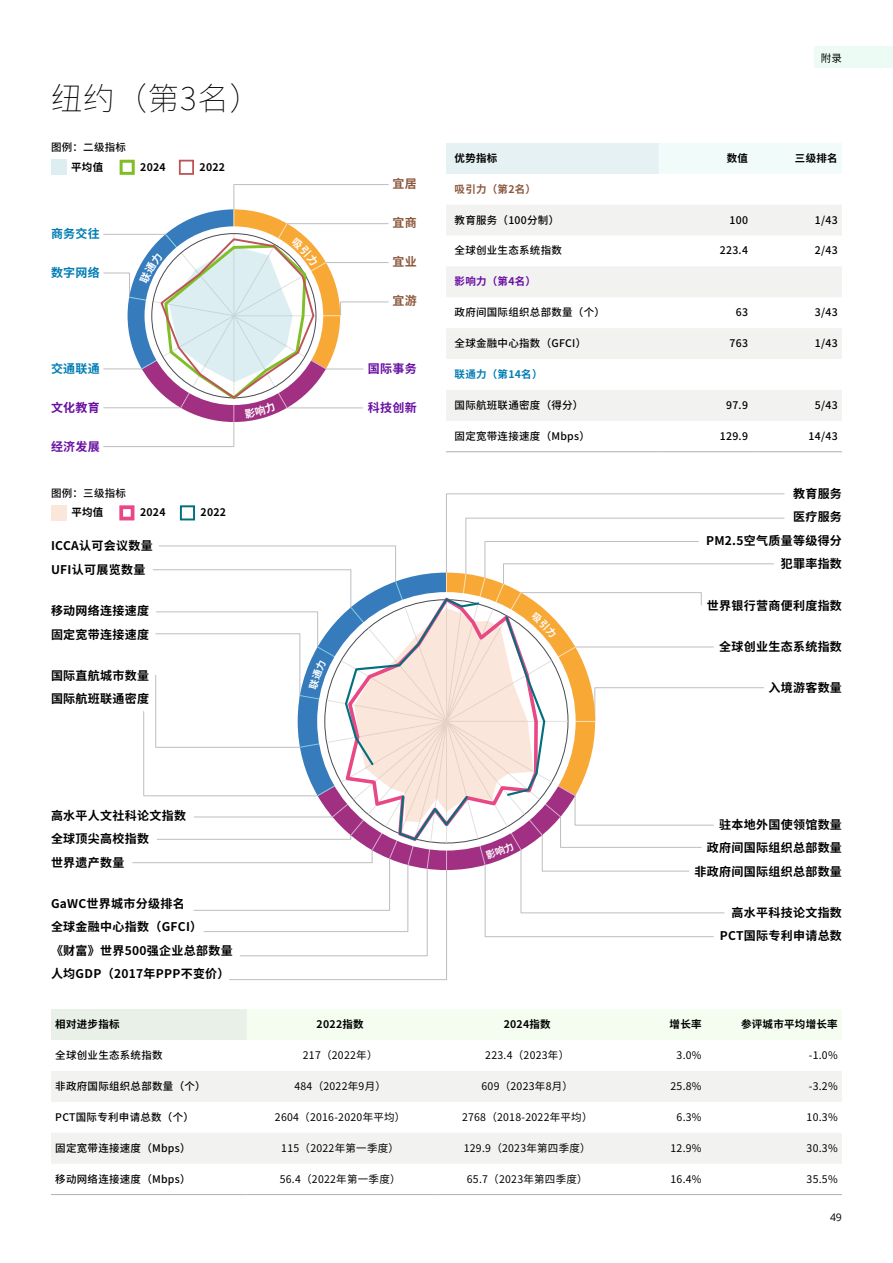
<style>
.page{position:relative;width:893px;height:1263px;background:#fff}
.page>*{position:absolute;margin:0;border:0;box-sizing:border-box;transform-origin:0 0}
.城市画像-标题{font:100 31.5px "Noto Sans CJK";color:#000}
.t1{font:700 12px/23.4px "Noto Sans CJK";letter-spacing:.025em;color:#000}
.t2{font:700 12px "Noto Sans CJK";letter-spacing:.025em;color:#690fa2}
.t3{font:700 12px "Noto Sans CJK";letter-spacing:.025em;color:#007db3}
.t4{font:700 12px "Noto Sans CJK";letter-spacing:.025em;color:#8c583d}
.优势指标-右列{font:10.5px "Noto Sans CJK";letter-spacing:.025em;color:#000}
.优势指标-2列{font:500 10.5px "Noto Sans CJK";letter-spacing:.025em;color:#000}
.优势指标-头行-右{font:700 10.5px "Noto Sans CJK";letter-spacing:.025em;color:#000}
.优势指标-右列-2{font:500 10.5px "Noto Sans CJK";letter-spacing:.025em;color:#000}
.优势指标-头行-左{font:700 10.5px "Noto Sans CJK";letter-spacing:.025em;color:#000}
.优势指标-左列{font:700 10.5px "Noto Sans CJK";letter-spacing:.025em;color:#007db3}
.优势指标-左列-2{font:700 10.5px "Noto Sans CJK";letter-spacing:.025em;color:#8c583d}
.优势指标-左列-3{font:700 10.5px "Noto Sans CJK";letter-spacing:.025em;color:#690fa2}
.t5{font:10.5px "Open Sans";color:#000}
</style>
<div class="page">
<svg style="left:446px;top:493px;width:339px;height:24px"></svg>
<div style="left:120px;top:160px;width:15px;height:15px;border:3px solid #7fbe25"></div>
<div style="left:51px;top:160px;width:15px;height:15px;background:#ddeef3"></div>
<div style="left:179px;top:160px;width:15px;height:15px;border:2px solid #be5458"></div>
<div style="left:51px;top:505px;width:15px;height:15px;background:#fbe6dc"></div>
<div style="left:119px;top:505px;width:15px;height:15px;border:4px solid #e84886"></div>
<div style="left:180px;top:505px;width:15px;height:15px;border:2px solid #006f7f"></div>
<div style="left:446px;top:143px;width:213px;height:31px;background:#e6f1f3"></div>
<div style="left:659px;top:143px;width:183px;height:30px;background:#f1fbf9"></div>
<svg style="left:446px;top:205px;width:396px;height:216px;fill:#f2f2f1"></svg>
<hr style="left:446px;top:451px;width:213px;height:1px;background:#afb0b2">
<hr style="left:659px;top:451px;width:93px;height:1px;background:#afb0b2">
<hr style="left:752px;top:451px;width:90px;height:1px;background:#afb0b2">
<div style="left:51px;top:1009px;width:196px;height:31px;background:#e8f0e8"></div>
<div style="left:247px;top:1009px;width:595px;height:31px;background:#f4fdef"></div>
<svg style="left:51px;top:1071px;width:791px;height:92px;fill:#f2f2f1"></svg>
<hr style="left:51px;top:1194px;width:196px;height:1px;background:#afb0b2">
<hr style="left:247px;top:1194px;width:187px;height:1px;background:#afb0b2">
<hr style="left:434px;top:1194px;width:187px;height:1px;background:#afb0b2">
<hr style="left:621px;top:1194px;width:85px;height:1px;background:#afb0b2">
<hr style="left:706px;top:1194px;width:136px;height:1px;background:#afb0b2">
<div style="left:814px;top:47px;width:79px;height:21px;background:#ecfcf4"></div>
<svg style="left:132px;top:517px;width:653px;height:463px"></svg>
<svg style="left:103px;top:184px;width:286px;height:263px"></svg>
<p class="城市画像-标题" style="left:51px;top:81px;width:212px">纽约（第3名）</p>
<p class="优势指标-2列" style="left:51px;top:141px;width:77px">图例：二级指标</p>
<p class="优势指标-头行-右" style="left:71px;top:161px;width:34px">平均值</p>
<p class="优势指标-头行-右" style="left:140px;top:161px;width:27px">2024</p>
<p class="优势指标-头行-右" style="left:200px;top:161px;width:27px">2022</p>
<p class="t3" style="left:51px;top:227px;width:50px">商务交往</p>
<p class="t3" style="left:51px;top:266px;width:50px">数字网络</p>
<p class="t3" style="left:51px;top:361px;width:50px">交通联通</p>
<p class="t2" style="left:51px;top:400px;width:50px">文化教育</p>
<p class="t2" style="left:51px;top:439px;width:50px">经济发展</p>
<p class="优势指标-2列" style="left:51px;top:487px;width:77px">图例：三级指标</p>
<p class="优势指标-头行-右" style="left:71px;top:507px;width:34px">平均值</p>
<p class="优势指标-头行-右" style="left:140px;top:507px;width:27px">2024</p>
<p class="优势指标-头行-右" style="left:201px;top:507px;width:27px">2022</p>
<p class="t1" style="left:51px;top:534px;width:103px">ICCA认可会议数量<br>UFI认可展览数量</p>
<p class="t1" style="left:51px;top:599px;width:100px">移动网络连接速度固定宽带连接速度</p>
<p class="t1" style="left:51px;top:664px;width:100px">国际直航城市数量国际航班联通密度</p>
<p class="t1" style="left:51px;top:804px;width:136px">高水平人文社科论文指数全球顶尖高校指数<br>世界遗产数量</p>
<p class="t1" style="left:51px;top:892px;width:183px">GaWC世界城市分级排名<br>全球金融中心指数（GFCI）<br>《财富》世界500强企业总部数量人均GDP（2017年PPP不变价）</p>
<p class="t4" style="left:392px;top:177px;width:26px">宜居</p>
<p class="t4" style="left:392px;top:216px;width:26px">宜商</p>
<p class="t4" style="left:392px;top:255px;width:26px">宜业</p>
<p class="t4" style="left:392px;top:294px;width:26px">宜游</p>
<p class="t2" style="left:368px;top:362px;width:50px">国际事务</p>
<p class="t2" style="left:368px;top:401px;width:50px">科技创新</p>
<p class="优势指标-右列" style="left:821px;top:52px;width:22px">附录</p>
<p class="优势指标-头行-左" style="left:455px;top:152px;width:44px">优势指标</p>
<p class="优势指标-头行-右" style="left:727px;top:152px;width:23px">数值</p>
<p class="优势指标-头行-右" style="left:795px;top:152px;width:44px">三级排名</p>
<p class="优势指标-左列-2" style="left:455px;top:183px;width:83px">吸引力（第2名）</p>
<p class="优势指标-2列" style="left:455px;top:214px;width:106px">教育服务（100分制）</p>
<p class="优势指标-右列-2" style="left:729px;top:214px;width:20px">100</p>
<p class="优势指标-右列-2" style="left:815px;top:214px;width:24px">1/43</p>
<p class="优势指标-2列" style="left:455px;top:245px;width:109px">全球创业生态系统指数</p>
<p class="优势指标-右列-2" style="left:720px;top:245px;width:30px">223.4</p>
<p class="优势指标-右列-2" style="left:815px;top:245px;width:24px">2/43</p>
<p class="优势指标-左列-3" style="left:455px;top:276px;width:83px">影响力（第4名）</p>
<p class="优势指标-2列" style="left:455px;top:306px;width:152px">政府间国际组织总部数量（个）</p>
<p class="优势指标-右列-2" style="left:736px;top:306px;width:14px">63</p>
<p class="优势指标-右列-2" style="left:815px;top:306px;width:24px">3/43</p>
<p class="优势指标-2列" style="left:455px;top:337px;width:133px">全球金融中心指数（GFCI）</p>
<p class="优势指标-右列-2" style="left:729px;top:337px;width:20px">763</p>
<p class="优势指标-右列-2" style="left:815px;top:337px;width:24px">1/43</p>
<p class="优势指标-左列" style="left:455px;top:368px;width:89px">联通力（第14名）</p>
<p class="优势指标-2列" style="left:455px;top:399px;width:130px">国际航班联通密度（得分）</p>
<p class="优势指标-右列-2" style="left:726px;top:399px;width:23px">97.9</p>
<p class="优势指标-右列-2" style="left:815px;top:399px;width:24px">5/43</p>
<p class="优势指标-2列" style="left:455px;top:430px;width:137px">固定宽带连接速度（Mbps）</p>
<p class="优势指标-右列-2" style="left:720px;top:430px;width:30px">129.9</p>
<p class="优势指标-右列-2" style="left:809px;top:430px;width:31px">14/43</p>
<p class="t1" style="left:706px;top:482px;width:137px;text-align:right">教育服务<br>医疗服务<br>PM2.5空气质量等级得分犯罪率指数</p>
<p class="t1" style="left:707px;top:594px;width:136px">世界银行营商便利度指数</p>
<p class="t1" style="left:719px;top:635px;width:124px">全球创业生态系统指数</p>
<p class="t1" style="left:768px;top:677px;width:75px">入境游客数量</p>
<p class="t1" style="left:695px;top:813px;width:149px;text-align:right">驻本地外国使领馆数量<br>政府间国际组织总部数量非政府间国际组织总部数量</p>
<p class="t1" style="left:720px;top:901px;width:124px;text-align:right">高水平科技论文指数<br>PCT国际专利申请总数</p>
<p class="优势指标-头行-左" style="left:55px;top:1018px;width:66px">相对进步指标</p>
<p class="优势指标-头行-右" style="left:317px;top:1018px;width:49px">2022指数</p>
<p class="优势指标-头行-右" style="left:504px;top:1018px;width:49px">2024指数</p>
<p class="优势指标-头行-右" style="left:670px;top:1018px;width:34px">增长率</p>
<p class="优势指标-头行-右" style="left:741px;top:1018px;width:98px">参评城市平均增长率</p>
<p class="优势指标-2列" style="left:55px;top:1049px;width:109px">全球创业生态系统指数</p>
<p class="优势指标-右列" style="left:303px;top:1049px;width:76px">217（2022年）</p>
<p class="优势指标-右列" style="left:485px;top:1049px;width:85px">223.4（2023年）</p>
<p class="优势指标-右列" style="left:677px;top:1049px;width:27px">3.0%</p>
<p class="优势指标-右列" style="left:809px;top:1049px;width:30px">-1.0%</p>
<p class="优势指标-2列" style="left:55px;top:1080px;width:152px">非政府国际组织总部数量（个）</p>
<p class="优势指标-右列" style="left:294px;top:1080px;width:93px">484（2022年9月）</p>
<p class="优势指标-右列" style="left:481px;top:1080px;width:93px">609（2023年8月）</p>
<p class="优势指标-右列" style="left:670px;top:1080px;width:33px">25.8%</p>
<p class="优势指标-右列" style="left:809px;top:1080px;width:30px">-3.2%</p>
<p class="优势指标-2列" style="left:55px;top:1111px;width:140px">PCT国际专利申请总数（个）</p>
<p class="优势指标-右列" style="left:275px;top:1111px;width:132px">2604（2016-2020年平均）</p>
<p class="优势指标-右列" style="left:462px;top:1111px;width:132px">2768（2018-2022年平均）</p>
<p class="优势指标-右列" style="left:677px;top:1111px;width:27px">6.3%</p>
<p class="优势指标-右列" style="left:807px;top:1111px;width:33px">10.3%</p>
<p class="优势指标-2列" style="left:55px;top:1142px;width:137px">固定宽带连接速度（Mbps）</p>
<p class="优势指标-右列" style="left:281px;top:1142px;width:119px">115（2022年第一季度）</p>
<p class="优势指标-右列" style="left:464px;top:1142px;width:128px">129.9（2023年第四季度）</p>
<p class="优势指标-右列" style="left:670px;top:1142px;width:33px">12.9%</p>
<p class="优势指标-右列" style="left:807px;top:1142px;width:33px">30.3%</p>
<p class="优势指标-2列" style="left:55px;top:1173px;width:137px">移动网络连接速度（Mbps）</p>
<p class="优势指标-右列" style="left:280px;top:1173px;width:122px">56.4（2022年第一季度）</p>
<p class="优势指标-右列" style="left:467px;top:1173px;width:122px">65.7（2023年第四季度）</p>
<p class="优势指标-右列" style="left:670px;top:1173px;width:33px">16.4%</p>
<p class="优势指标-右列" style="left:807px;top:1173px;width:33px">35.5%</p>
<p class="t5" style="left:830px;top:1210px;width:13px">49</p>
</div>
